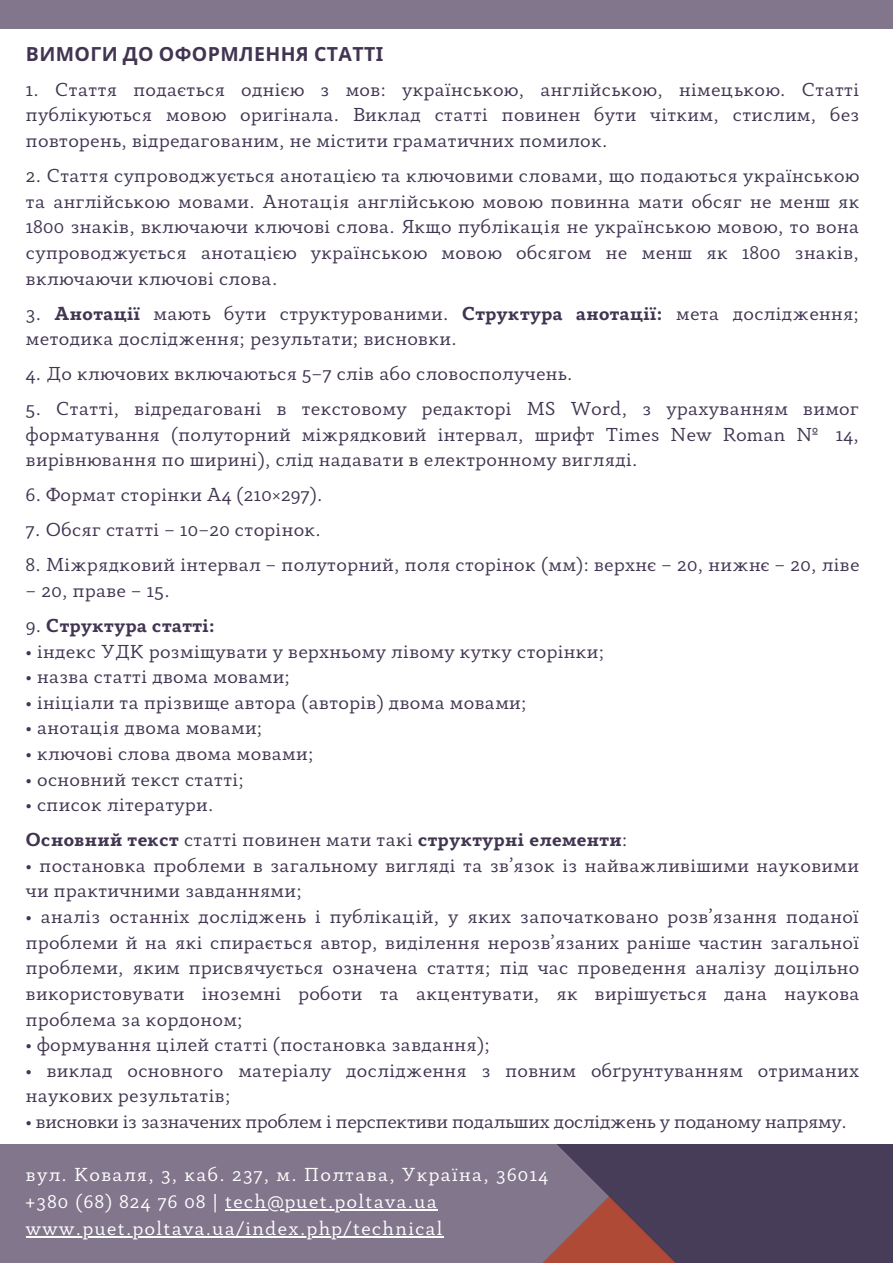
<style>
.page{position:relative;width:893px;height:1264px;background:#fff}
.page>*{position:absolute;margin:0;border:0;box-sizing:border-box;transform-origin:0 0}
.t1{font:19.5px/25.7px "Anaphora";letter-spacing:.02em;color:#413551;text-align:justify}
.t2{font:19.5px/27px "Anaphora";letter-spacing:.07em;color:#fff}
.t3{font:19.5px "Anaphora";letter-spacing:-.01em;color:#413551}
.t4{font:700 19.5px "Noto Sans";letter-spacing:.02em;color:#413551}
.t5{font:700 19.5px "Anaphora";letter-spacing:.02em;color:#413551}
.s1{font-weight:700}
.s2{font-weight:400}
</style>
<div class="page">
<div style="left:0;top:0;width:892px;height:1262px;background:#81768c"></div>
<svg style="left:536px;top:1143px;width:356px;height:119px;background:#5a465c"></svg>
<div style="left:0;top:29px;width:892px;height:1114px;background:#fff"></div>
<svg style="left:225px;top:1209px;width:29px;height:1px"></svg>
<hr style="left:254px;top:1209px;width:184px;height:1px;background:#fff">
<hr style="left:26px;top:1236px;width:418px;height:1px;background:#fff">
<p class="t4" style="left:26px;top:40px;width:359px">ВИМОГИ ДО ОФОРМЛЕННЯ СТАТТІ</p>
<p class="t1" style="left:26px;top:78px;width:834px">1. Стаття подається однією з мов: українською, англійською, німецькою. Статті публікуються мовою оригінала. Виклад статті повинен бути чітким, стислим, без повторень, відредагованим, не містити граматичних помилок.</p>
<p class="t1" style="left:26px;top:164px;width:834px">2. Стаття супроводжується анотацією та ключовими словами, що подаються українською та англійською мовами. Анотація англійською мовою повинна мати обсяг не менш як 1800 знаків, включаючи ключові слова. Якщо публікація не українською мовою, то вона супроводжується анотацією українською мовою обсягом не менш як 1800 знаків, включаючи ключові слова.</p>
<p class="t1" style="left:26px;top:302px;width:834px">3. <span class="s1">Анотації</span> мають бути структурованими. <span class="s1">Структура анотації:</span> мета дослідження; методика дослідження; результати; висновки.</p>
<p class="t1" style="left:26px;top:362px;width:548px">4. До ключових включаються 5–7 слів або словосполучень.</p>
<p class="t1" style="left:26px;top:397px;width:834px">5. Статті, відредаговані в текстовому редакторі MS Word, з урахуванням вимог форматування (полуторний міжрядковий інтервал, шрифт Times New Roman № 14, вирівнювання по ширині), слід надавати в електронному вигляді.</p>
<p class="t1" style="left:26px;top:483px;width:298px">6. Формат сторінки А4 (210×297).</p>
<p class="t1" style="left:26px;top:518px;width:296px">7. Обсяг статті – 10–20 сторінок.</p>
<p class="t1" style="left:26px;top:553px;width:835px">8. Міжрядковий інтервал – полуторний, поля сторінок (мм): верхнє – 20, нижнє – 20, ліве</p>
<p class="t1" style="left:26px;top:579px;width:145px">– 20, праве – 15.</p>
<p class="t5" style="left:26px;top:617px;width:190px"><span class="s2">9.</span> Структура статті:</p>
<p class="t1" style="left:26px;top:639px;width:579px">• індекс УДК розміщувати у верхньому лівому кутку сторінки;</p>
<p class="t1" style="left:26px;top:665px;width:266px">• назва статті двома мовами;</p>
<p class="t1" style="left:26px;top:691px;width:502px">• ініціали та прізвище автора (авторів) двома мовами;</p>
<p class="t1" style="left:26px;top:716px;width:238px">• анотація двома мовами;</p>
<p class="t1" style="left:26px;top:742px;width:289px">• ключові слова двома мовами;</p>
<p class="t1" style="left:26px;top:767px;width:220px">• основний текст статті;</p>
<p class="t1" style="left:26px;top:788px;width:603px;line-height:35px">• список літератури.<br><span class="s1">Основний текст</span> статті повинен мати такі <span class="s1">структурні елементи</span>:</p>
<p class="t1" style="left:26px;top:854px;width:834px">• постановка проблеми в загальному вигляді та зв’язок із найважливішими науковими чи практичними завданнями;</p>
<p class="t1" style="left:26px;top:905px;width:835px">• аналіз останніх досліджень і публікацій, у яких започатковано розв’язання поданої проблеми й на які спирається автор, виділення нерозв’язаних раніше частин загальної проблеми, яким присвячується означена стаття; під час проведення аналізу доцільно використовувати іноземні роботи та акцентувати, як вирішується дана наукова проблема за кордоном;</p>
<p class="t1" style="left:26px;top:1033px;width:465px">• формування цілей статті (постановка завдання);</p>
<p class="t1" style="left:26px;top:1058px;width:834px">• виклад основного матеріалу дослідження з повним обґрунтуванням отриманих наукових результатів;</p>
<p class="t3" style="left:26px;top:1113px;width:822px">• висновки із зазначених проблем і перспективи подальших досліджень у поданому напряму.</p>
<p class="t2" style="left:26px;top:1162px;width:523px">вул. Коваля, 3, каб. 237, м. Полтава, Україна, 36014 +380 (68) 824 76 08 | tech@puet.poltava.ua www.puet.poltava.ua/index.php/technical</p>
</div>
